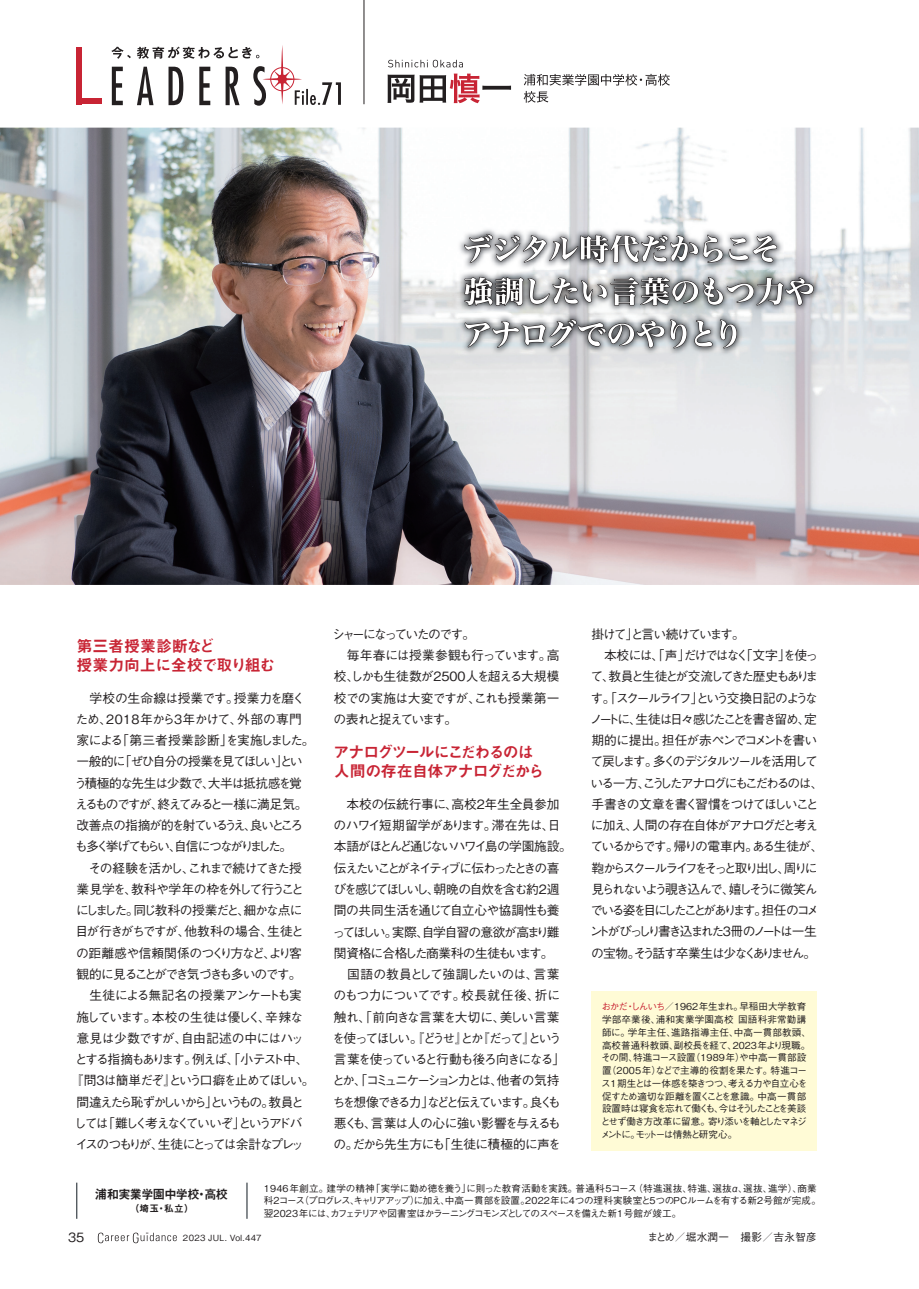
<style>
.page{position:relative;width:919px;height:1289px;background:#fff}
.page>*{position:absolute;margin:0;border:0;box-sizing:border-box;transform-origin:0 0}
.t1{font:15.9px/19.2px "Midashi Go Pro MB31 90 msp RKSJ H";letter-spacing:-.085em;color:#c82434}
.t2{font:15.9px/19.2px "Midashi Go Pro MB31 90 msp RKSJ H";letter-spacing:-.015em;color:#c82434}
.t3{font:12.75px/21.3px "Gothic BBB Pro Medium 90 msp RKSJ H";letter-spacing:-.1em;color:#231f20}
.t4{font:12.75px/21.3px "Gothic BBB Pro Medium 90 msp RKSJ H";letter-spacing:-.15em;color:#231f20}
.t5{font:12.75px "Gothic BBB Pro Medium 90 msp RKSJ H";letter-spacing:-.12em;color:#231f20}
.t6{font:12.75px/21.3px "Gothic BBB Pro Medium 90 msp RKSJ H";letter-spacing:-.095em;color:#231f20}
.t7{font:12.75px "Gothic BBB Pro Medium 90 msp RKSJ H";letter-spacing:-.065em;color:#231f20}
.t8{font:12.75px "Gothic BBB Pro Medium 90 msp RKSJ H";letter-spacing:-.045em;color:#231f20}
.t9{font:12.75px "Gothic BBB Pro Medium 90 msp RKSJ H";letter-spacing:-.14em;color:#231f20}
.t10{font:12.75px "Gothic BBB Pro Medium 90 msp RKSJ H";letter-spacing:-.165em;color:#231f20}
.t11{font:12.75px "Gothic BBB Pro Medium 90 msp RKSJ H";letter-spacing:-.185em;color:#231f20}
.t12{font:12.75px "Gothic BBB Pro Medium 90 msp RKSJ H";letter-spacing:.005em;color:#231f20}
.t13{font:12.75px "Gothic BBB Pro Medium 90 msp RKSJ H";letter-spacing:-.03em;color:#231f20}
.t14{font:12.75px "Gothic BBB Pro Medium 90 msp RKSJ H";letter-spacing:-.19em;color:#231f20}
.t15{font:12.75px "Gothic BBB Pro Medium 90 msp RKSJ H";letter-spacing:-.16em;color:#231f20}
.t16{font:12.75px "Gothic BBB Pro Medium 90 msp RKSJ H";letter-spacing:-.06em;color:#231f20}
.t17{font:12.75px "Gothic BBB Pro Medium 90 msp RKSJ H";letter-spacing:-.02em;color:#231f20}
.t18{font:12.75px "Midashi Go Pro MB31 90 msp RKSJ H";letter-spacing:-.05em;color:#231f20;scale:.95 1}
.t19{font:10.65px "Gothic BBB Pro Medium 90 msp RKSJ H";letter-spacing:.03em;color:#231f20}
.t20{font:9.6px/12.8px "Gothic BBB Pro Medium 90 msp RKSJ H";letter-spacing:-.035em;color:#231f20}
.t21{font:9.6px "Midashi Go Pro MB31 90 msp RKSJ H";color:#231f20}
.t22{font:8.55px "Gothic BBB Pro Medium 90 msp RKSJ H";letter-spacing:.04em;color:#231f20}
.s1{color:#c82434}
</style>
<div class="page">
<img style="left:0;top:128px;width:918px;height:457px">
<hr style="left:76px;top:1182px;width:1px;height:36px;background:#101a21">
<hr style="left:247px;top:1182px;width:1px;height:36px;background:#101a21">
<div style="left:591px;top:991px;width:225px;height:159px;background:#fffbd6"></div>
<div style="left:77px;top:47px;width:5px;height:57px;background:#c82434"></div>
<div style="left:77px;top:99px;width:25px;height:5px;background:#c82434"></div>
<svg style="left:111px;top:45px;width:230px;height:61px"></svg>
<svg style="left:387px;top:74px;width:124px;height:29px"></svg>
<svg style="left:523px;top:74px;width:146px;height:29px"></svg>
<svg style="left:388px;top:60px;width:75px;height:7px"></svg>
<hr style="left:364px;top:0;width:1px;height:104px;background:#231f20">
<img style="left:458px;top:313px;width:285px;height:42px">
<img style="left:458px;top:270px;width:362px;height:42px">
<img style="left:458px;top:227px;width:325px;height:43px">
<svg style="left:464px;top:319px;width:273px;height:30px"></svg>
<svg style="left:464px;top:233px;width:350px;height:74px"></svg>
<svg style="left:98px;top:1232px;width:79px;height:11px"></svg>
<h1 class="t2" style="left:77px;top:638px;width:200px">第三者授業診断など<br>授業力向上に全校で取り組む</h1>
<h2 class="t17" style="left:77px;top:693px;width:230px">　学校の生命線は授業です。授業力を磨く</h2>
<h2 class="t12" style="left:76px;top:714px;width:228px">ため、2018年から3年かけて、外部の専門</h2>
<h2 class="t13" style="left:77px;top:735px;width:239px">家による「第三者授業診断」を実施しました。</h2>
<h2 class="t5" style="left:77px;top:756px;width:227px">一般的に「ぜひ自分の授業を見てほしい」とい</h2>
<h2 class="t3" style="left:74px;top:773px;width:229px">う積極的な先生は少数で、大半は抵抗感を覚</h2>
<h2 class="t5" style="left:75px;top:799px;width:234px">えるものですが、終えてみると一様に満足気。</h2>
<h2 class="t5" style="left:77px;top:820px;width:228px">改善点の指摘が的を射ているうえ、良いところ</h2>
<h2 class="t14" style="left:75px;top:841px;width:219px">も多く挙げてもらい、自信につながりました。</h2>
<h2 class="t5" style="left:77px;top:863px;width:227px">　その経験を活かし、これまで続けてきた授</h2>
<h2 class="t7" style="left:77px;top:884px;width:229px">業見学を、教科や学年の枠を外して行うこと</h2>
<h2 class="t5" style="left:76px;top:905px;width:228px">にしました。同じ教科の授業だと、細かな点に</h2>
<h2 class="t5" style="left:76px;top:926px;width:230px">目が行きがちですが、他教科の場合、生徒と</h2>
<h2 class="t8" style="left:76px;top:948px;width:227px">の距離感や信頼関係のつくり方など、より客</h2>
<h2 class="t5" style="left:77px;top:969px;width:226px">観的に見ることができ気づきも多いのです。</h2>
<h2 class="t7" style="left:77px;top:990px;width:227px">　生徒による無記名の授業アンケートも実</h2>
<h2 class="t16" style="left:77px;top:1011px;width:228px">施しています。本校の生徒は優しく、辛辣な</h2>
<h2 class="t8" style="left:77px;top:1033px;width:229px">意見は少数ですが、自由記述の中にはハッ</h2>
<h2 class="t9" style="left:75px;top:1054px;width:235px">とする指摘もあります。例えば、「小テスト中、</h2>
<h2 class="t5" style="left:70px;top:1075px;width:246px">『問3は簡単だぞ』という口癖を止めてほしい。</h2>
<h2 class="t10" style="left:77px;top:1097px;width:229px">間違えたら恥ずかしいから」というもの。教員と</h2>
<h2 class="t11" style="left:74px;top:1118px;width:230px">しては「難しく考えなくていいぞ」というアドバ</h2>
<h2 class="t15" style="left:75px;top:1139px;width:230px">イスのつもりが、生徒にとっては余計なプレッ</h2>
<h2 class="t6" style="left:332px;top:625px;width:229px">シャーになっていたのです。<br>　毎年春には授業参観も行っています。高校、しかも生徒数が2500人を超える大規模校での実施は大変ですが、これも授業第一の表れと捉えています。</h2>
<h1 class="t1" style="left:333px;top:744px;width:212px">アナログツールにこだわるのは人間の存在自体アナログだから</h1>
<p class="t3" style="left:332px;top:795px;width:241px">　本校の伝統行事に、高校2年生全員参加のハワイ短期留学があります。滞在先は、日本語がほとんど通じないハワイ島の学園施設。伝えたいことがネイティブに伝わったときの喜びを感じてほしいし、朝晩の自炊を含む約2週間の共同生活を通じて自立心や協調性も養ってほしい。実際、自学自習の意欲が高まり難関資格に合格した商業科の生徒もいます。<br>　国語の教員として強調したいのは、言葉のもつ力についてです。校長就任後、折に触れ、「前向きな言葉を大切に、美しい言葉を使ってほしい。『どうせ』とか『だって』という言葉を使っていると行動も後ろ向きになる」とか、「コミュニケーション力とは、他者の気持ちを想像できる力」などと伝えています。良くも悪くも、言葉は人の心に強い影響を与えるもの。だから先生方にも「生徒に積極的に声を</p>
<p class="t4" style="left:589px;top:625px;width:235px">掛けて」と言い続けています。<br>　本校には、「声」だけではなく「文字」を使って、教員と生徒とが交流してきた歴史もあります。「スクールライフ」という交換日記のようなノートに、生徒は日々感じたことを書き留め、定期的に提出。担任が赤ペンでコメントを書いて戻します。多くのデジタルツールを活用している一方、こうしたアナログにもこだわるのは、手書きの文章を書く習慣をつけてほしいことに加え、人間の存在自体がアナログだと考えているからです。帰りの電車内。ある生徒が、鞄からスクールライフをそっと取り出し、周りに見られないよう覗き込んで、嬉しそうに微笑んでいる姿を目にしたことがあります。担任のコメントがびっしり書き込まれた3冊のノートは一生の宝物。そう話す卒業生は少なくありません。</p>
<p class="t20" style="left:600px;top:1001px;width:212px"><span class="s1">おかだ・しんいち</span>／1962年生まれ。早稲田大学教育学部卒業後、浦和実業学園高校 国語科非常勤講師に。学年主任、進路指導主任、中高一貫部教頭、高校普通科教頭、副校長を経て、2023年より現職。その間、特進コース設置（1989年）や中高一貫部設置（2005年）などで主導的役割を果たす。特進コース1期生とは一体感を築きつつ、考える力や自立心を促すため適切な距離を置くことを意識。中高一貫部設置時は寝食を忘れて働くも、今はそうしたことを美談とせず働き方改革に留意。寄り添いを軸としたマネジメントに。モットーは情熱と研究心。</p>
<h2 class="t18" style="left:95px;top:1189px;width:141px">浦和実業学園中学校・高校</h2>
<p class="t21" style="left:130px;top:1205px;width:65px">（埼玉・私立）</p>
<p class="t20" style="left:264px;top:1182px;width:558px">1946年創立。建学の精神「実学に勤め徳を養う」に則った教育活動を実践。普通科5コース（特進選抜、特進、選抜α、選抜、進学）、商業科2コース（プログレス、キャリアアップ）に加え、中高一貫部を設置。2022年に4つの理科実験室と5つのPCルームを有する新2号館が完成。翌2023 年には、カフェテリアや図書室ほかラーニングコモンズとしてのスペースを備えた新1 号館が竣工。</p>
<h2 class="t5" style="left:68px;top:1232px;width:18px">35</h2>
<p class="t22" style="left:183px;top:1234px;width:80px">2023 JUL. Vol.447</p>
<p class="t19" style="left:647px;top:1232px;width:171px">まとめ／堀水潤一　撮影／吉永智彦</p>
</div>
